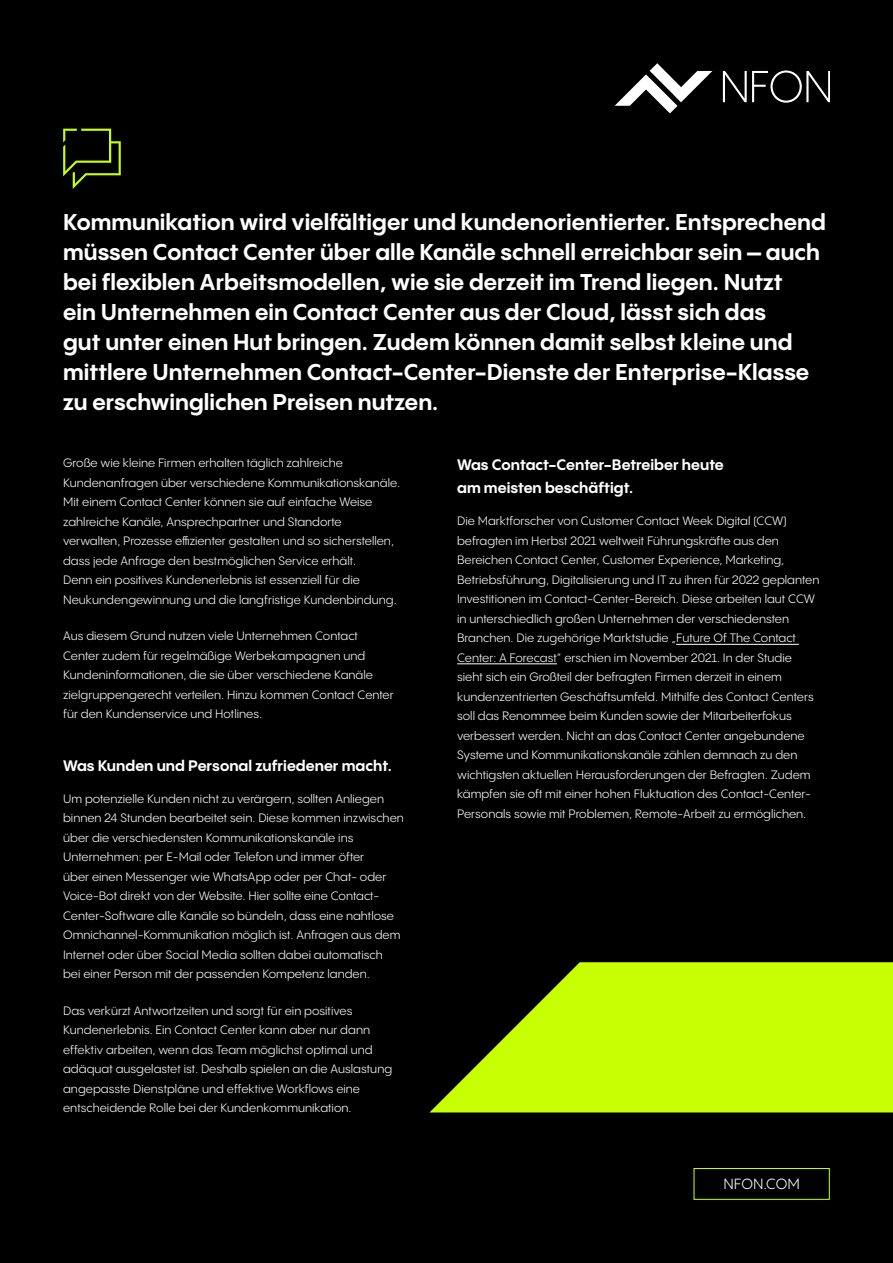
<style>
.page{position:relative;width:893px;height:1263px;background:#fff}
.page>*{position:absolute;margin:0;border:0;box-sizing:border-box;transform-origin:0 0}
.Intro_Paragraph{font:700 22.5px/30px "PP Pangram Sans";color:#fff}
.Subheadings_10pt_15p{font:700 15px/22.5px "PP Pangram Sans";color:#fff}
.Body_Copy_8pt_13pt_W{font:14.55px "PP Pangram Sans";color:#fff}
.Body_Copy_8pt_13pt{font:12px/19.5px "PP Pangram Sans";color:#fff}
</style>
<div class="page">
<div style="left:0;top:0;width:892px;height:1263px;background:#000"></div>
<hr style="left:676px;top:644px;width:123px;height:1px;background:#fff">
<hr style="left:457px;top:663px;width:100px;height:1px;background:#fff">
<svg style="left:615px;top:63px;width:97px;height:50px"></svg>
<svg style="left:723px;top:71px;width:107px;height:32px"></svg>
<svg style="left:63px;top:129px;width:58px;height:60px"></svg>
<svg style="left:430px;top:962px;width:463px;height:150px;fill:#c8ff02"></svg>
<div style="left:693px;top:1168px;width:137px;height:32px;border:1px solid #c8ff02"></div>
<p class="Intro_Paragraph" style="left:63px;top:206px;width:764px">Kommunikation wird vielfältiger und kundenorientierter. Entsprechend müssen Contact Center über alle Kanäle schnell erreichbar sein – auch bei flexiblen Arbeitsmodellen, wie sie derzeit im Trend liegen. Nutzt<br>ein Unternehmen ein Contact Center aus der Cloud, lässt sich das<br>gut unter einen Hut bringen. Zudem können damit selbst kleine und mittlere Unternehmen Contact-Center-Dienste der Enterprise-Klasse zu erschwinglichen Preisen nutzen.</p>
<p class="Body_Copy_8pt_13pt" style="left:63px;top:453px;width:339px">Große wie kleine Firmen erhalten täglich zahlreiche Kundenanfragen über verschiedene Kommunikationskanäle.<br>Mit einem Contact Center können sie auf einfache Weise zahlreiche Kanäle, Ansprechpartner und Standorte verwalten, Prozesse effizienter gestalten und so sicherstellen, dass jede Anfrage den bestmöglichen Service erhält.<br>Denn ein positives Kundenerlebnis ist essenziell für die Neukundengewinnung und die langfristige Kundenbindung.</p>
<p class="Body_Copy_8pt_13pt" style="left:63px;top:626px;width:332px">Aus diesem Grund nutzen viele Unternehmen Contact Center zudem für regelmäßige Werbekampagnen und Kundeninformationen, die sie über verschiedene Kanäle zielgruppengerecht verteilen. Hinzu kommen Contact Center für den Kundenservice und Hotlines.</p>
<p class="Subheadings_10pt_15p" style="left:63px;top:754px;width:330px">Was Kunden und Personal zufriedener macht.</p>
<p class="Body_Copy_8pt_13pt" style="left:63px;top:789px;width:342px">Um potenzielle Kunden nicht zu verärgern, sollten Anliegen binnen 24 Stunden bearbeitet sein. Diese kommen inzwischen über die verschiedensten Kommunikationskanäle ins Unternehmen: per E-Mail oder Telefon und immer öfter<br>über einen Messenger wie WhatsApp oder per Chat- oder Voice-Bot direkt von der Website. Hier sollte eine Contact-Center-Software alle Kanäle so bündeln, dass eine nahtlose Omnichannel-Kommunikation möglich ist. Anfragen aus dem Internet oder über Social Media sollten dabei automatisch<br>bei einer Person mit der passenden Kompetenz landen.</p>
<p class="Body_Copy_8pt_13pt" style="left:63px;top:1001px;width:331px">Das verkürzt Antwortzeiten und sorgt für ein positives Kundenerlebnis. Ein Contact Center kann aber nur dann effektiv arbeiten, wenn das Team möglichst optimal und adäquat ausgelastet ist. Deshalb spielen an die Auslastung angepasste Dienstpläne und effektive Workflows eine entscheidende Rolle bei der Kundenkommunikation.</p>
<p class="Subheadings_10pt_15p" style="left:457px;top:453px;width:268px">Was Contact-Center-Betreiber heute am meisten beschäftigt.</p>
<p class="Body_Copy_8pt_13pt" style="left:457px;top:511px;width:364px">Die Marktforscher von Customer Contact Week Digital (CCW) befragten im Herbst 2021 weltweit Führungskräfte aus den Bereichen Contact Center, Customer Experience, Marketing, Betriebsführung, Digitalisierung und IT zu ihren für 2022 geplanten Investitionen im Contact-Center-Bereich. Diese arbeiten laut CCW in unterschiedlich großen Unternehmen der verschiedensten Branchen. Die zugehörige Marktstudie „Future Of The Contact Center: A Forecast“ erschien im November 2021. In der Studie sieht sich ein Großteil der befragten Firmen derzeit in einem kundenzentrierten Geschäftsumfeld. Mithilfe des Contact Centers soll das Renommee beim Kunden sowie der Mitarbeiterfokus verbessert werden. Nicht an das Contact Center angebundene Systeme und Kommunikationskanäle zählen demnach zu den wichtigsten aktuellen Herausforderungen der Befragten. Zudem kämpfen sie oft mit einer hohen Fluktuation des Contact-Center-Personals sowie mit Problemen, Remote-Arbeit zu ermöglichen.</p>
<p class="Body_Copy_8pt_13pt_W" style="left:723px;top:1175px;width:78px">NFON.COM</p>
</div>
